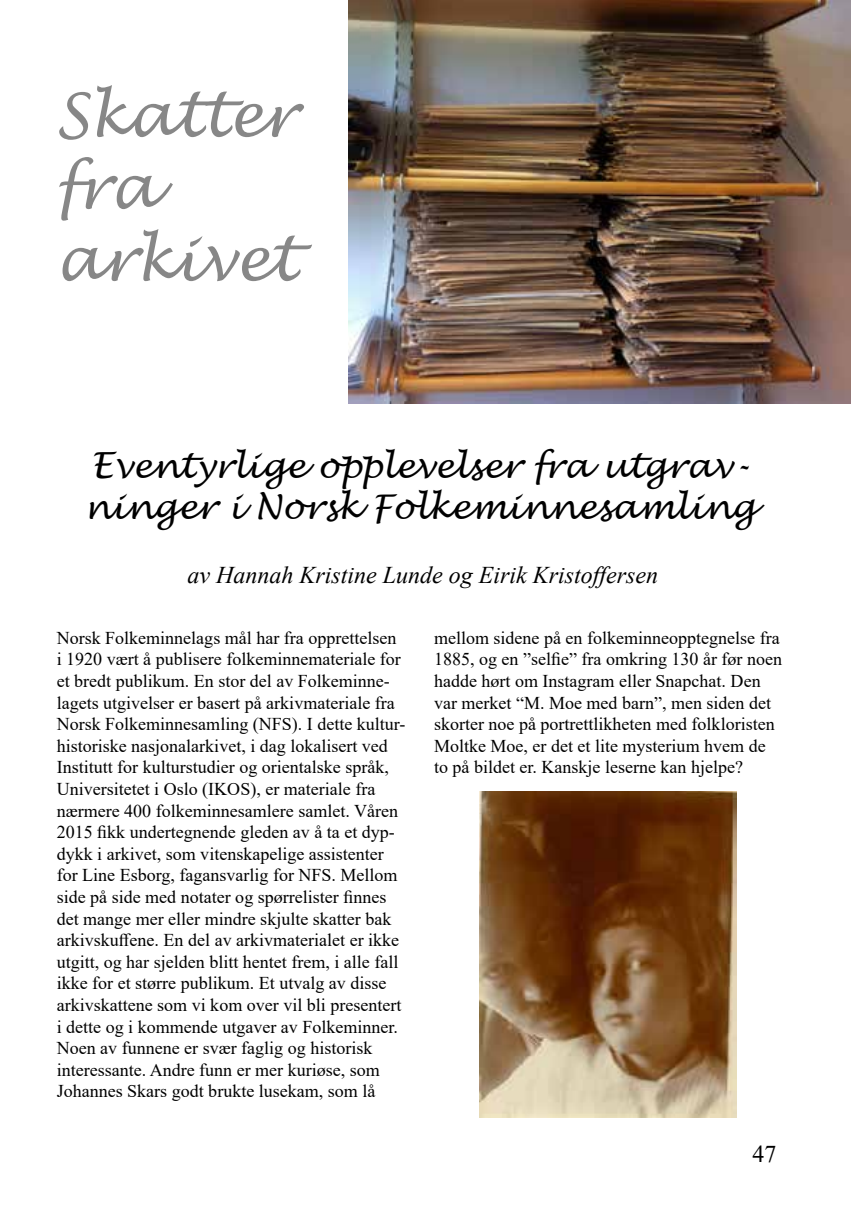
<style>
.page{position:relative;width:851px;height:1219px;background:#fff}
.page>*{position:absolute;margin:0;border:0;box-sizing:border-box;transform-origin:0 0}
.t1{font:italic 60px/72px "Lucida Handwriting";color:#878787}
.t2{font:italic 34px/40.8px "Lucida Handwriting";color:#000}
.t3{font:italic 24px "Times New Roman";color:#000}
.t4{font:24px "Times New Roman";color:#000}
.t5{font:18px/21.6px "Times New Roman";color:#000}
.s1{font-size:36px}
</style>
<div class="page">
<img style="left:348px;top:0;width:502px;height:404px">
<img style="left:479px;top:791px;width:257px;height:327px">
<h1 class="t1" style="left:55px;top:81px;width:242px">Skatter fra arkivet</h1>
<h2 class="t2" style="left:84px;top:447px;width:673px"><span class="s1">E</span>ventyrlige opplevelser fra utgrav&shy;ninger i Norsk Folkeminnesamling</h2>
<h3 class="t3" style="left:187px;top:558px;width:472px">av Hannah Kristine Lunde og Eirik Kristoffersen</h3>
<p class="t5" style="left:57px;top:626px;width:350px">Norsk Folkeminnelags mål har fra opprettelsen i 1920 vært å publisere folkeminnemateriale for et bredt publikum. En stor del av Folkeminne&shy;lagets utgivelser er basert på arkivmateriale fra Norsk Folkeminnesamling (NFS). I dette kultur&shy;historiske nasjonalarkivet, i dag lokalisert ved Institutt for kulturstudier og orientalske språk, Universitetet i Oslo (IKOS), er materiale fra nærmere 400 folkeminnesamlere samlet. Våren 2015 fikk undertegnende gleden av å ta et dyp&shy;dykk i arkivet, som vitenskapelige assistenter for Line Esborg, fagansvarlig for NFS. Mellom side på side med notater og spørrelister finnes det mange mer eller mindre skjulte skatter bak arkivskuffene. En del av arkivmaterialet er ikke utgitt, og har sjelden blitt hentet frem, i alle fall ikke for et større publikum. Et utvalg av disse arkivskattene som vi kom over vil bli presentert i dette og i kommende utgaver av Folkeminner.<br>Noen av funnene er svær faglig og historisk interessante. Andre funn er mer kuriøse, som Johannes Skars godt brukte lusekam, som lå</p>
<p class="t5" style="left:434px;top:626px;width:349px">mellom sidene på en folkeminneopptegnelse fra 1885, og en ”selfie” fra omkring 130 år før noen hadde hørt om Instagram eller Snapchat. Den var merket “M. Moe med barn”, men siden det skorter noe på portrettlikheten med folkloristen Moltke Moe, er det et lite mysterium hvem de to på bildet er. Kanskje leserne kan hjelpe?</p>
<h3 class="t4" style="left:752px;top:1137px;width:25px">47</h3>
</div>
